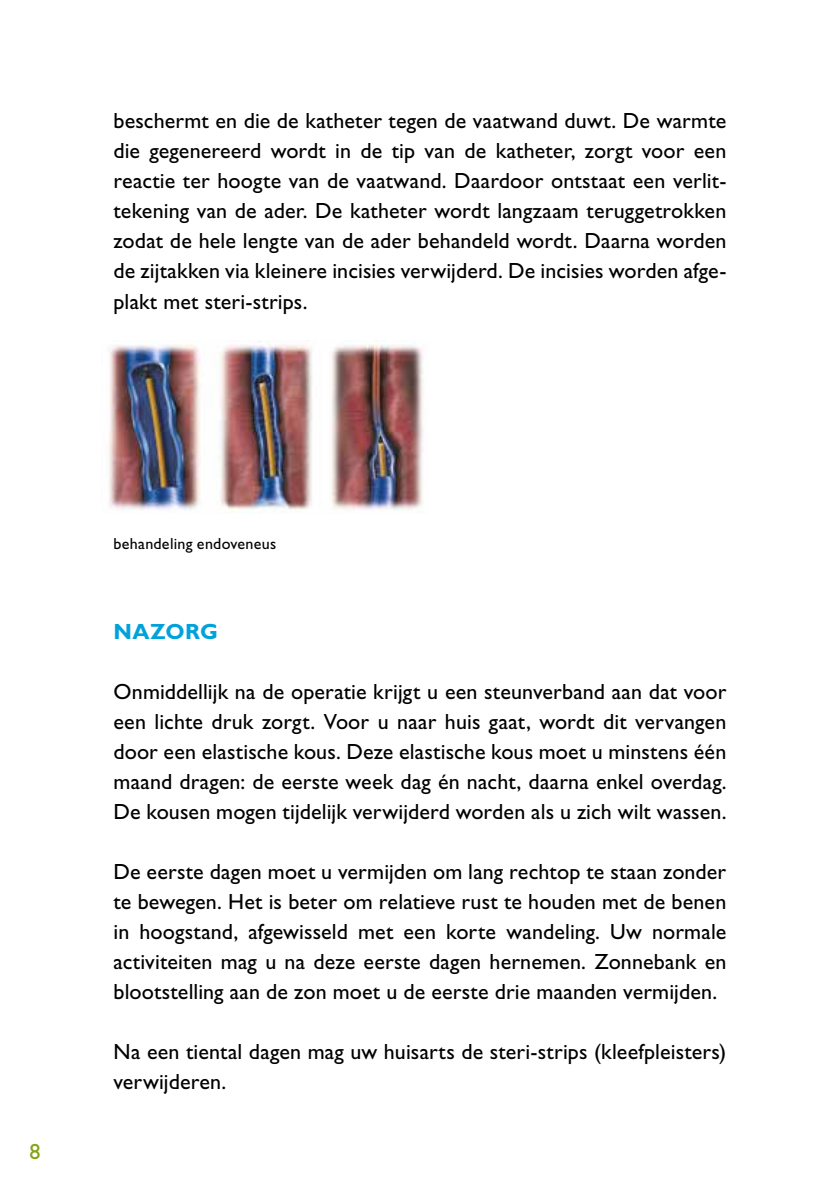
<style>
.page{position:relative;width:840px;height:1191px;background:#fff}
.page>*{position:absolute;margin:0;border:0;box-sizing:border-box;transform-origin:0 0}
.t1{font:22px/30px "Gill Sans Std";letter-spacing:.005em;color:#000;text-align:justify}
.t2{font:700 22px "Gill Sans Std";letter-spacing:.01em;color:#00a2dc}
.t3{font:22px "Gill Sans Std";color:#86a315}
.t4{font:16px "Gill Sans Std";letter-spacing:.015em;color:#000}
</style>
<div class="page">
<img style="left:109px;top:340px;width:315px;height:172px">
<p class="t1" style="left:113px;top:106px;width:614px">beschermt en die de katheter tegen de vaatwand duwt. De warmte die gegenereerd wordt in de tip van de katheter, zorgt voor een reactie ter hoogte van de vaatwand. Daardoor ontstaat een verlit&shy;tekening van de ader. De katheter wordt langzaam teruggetrokken zodat de hele lengte van de ader behandeld wordt. Daarna worden de zijtakken via kleinere incisies verwijderd. De incisies worden afge&shy;plakt met steri-strips.</p>
<p class="t3" style="left:29px;top:1138px;width:13px">8</p>
<p class="t4" style="left:113px;top:534px;width:164px">behandeling endoveneus</p>
<p class="t2" style="left:113px;top:618px;width:106px">NAZORG</p>
<p class="t1" style="left:113px;top:676px;width:614px">Onmiddellijk na de operatie krijgt u een steunverband aan dat voor een lichte druk zorgt. Voor u naar huis gaat, wordt dit vervangen door een elastische kous. Deze elastische kous moet u minstens één maand dragen: de eerste week dag én nacht, daarna enkel overdag.<br>De kousen mogen tijdelijk verwijderd worden als u zich wilt wassen.</p>
<p class="t1" style="left:113px;top:856px;width:614px">De eerste dagen moet u vermijden om lang rechtop te staan zonder te bewegen. Het is beter om relatieve rust te houden met de benen in hoogstand, afgewisseld met een korte wandeling. Uw normale activiteiten mag u na deze eerste dagen hernemen. Zonnebank en blootstelling aan de zon moet u de eerste drie maanden vermijden.</p>
<p class="t1" style="left:113px;top:1036px;width:614px">Na een tiental dagen mag uw huisarts de steri-strips (kleefpleisters) verwijderen.</p>
</div>
